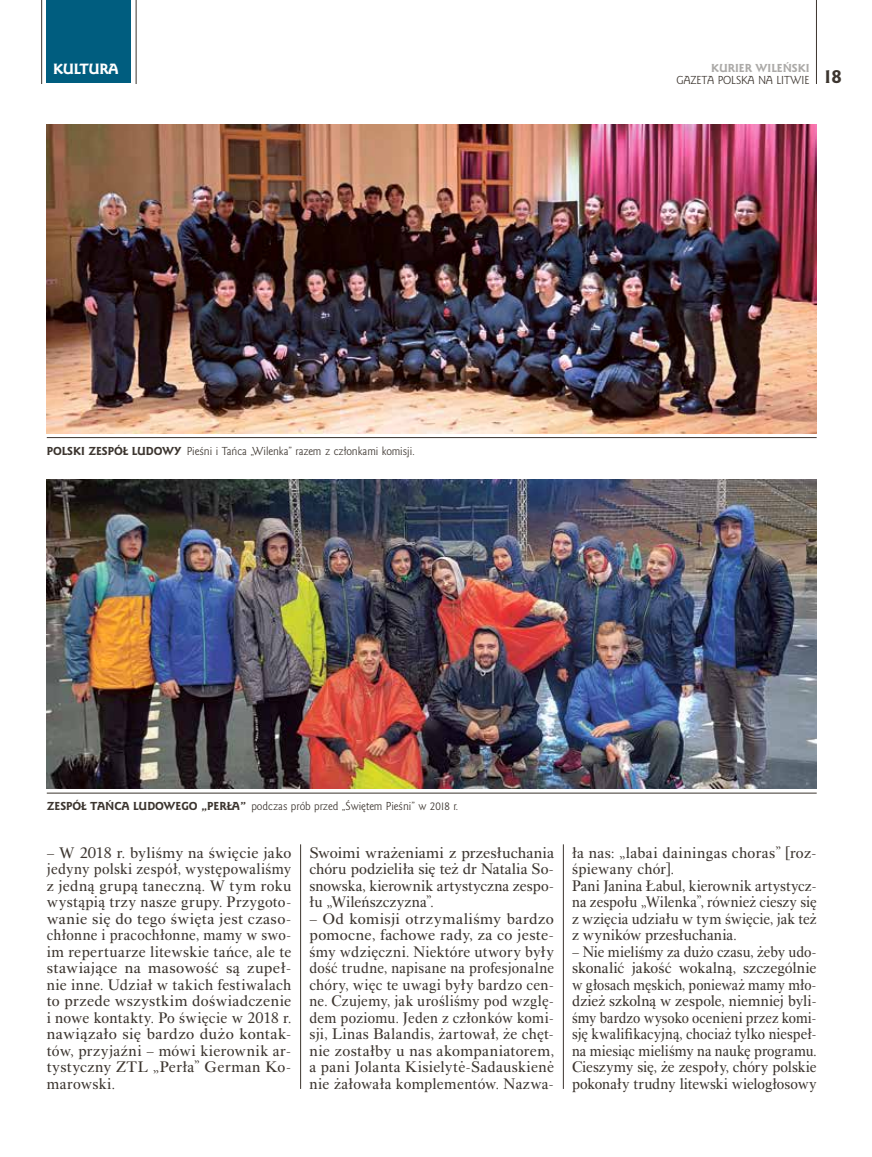
<style>
.page{position:relative;width:872px;height:1157px;background:#fff}
.page>*{position:absolute;margin:0;border:0;box-sizing:border-box;transform-origin:0 0}
.t1{font:18px "Goldy EFN Heavy";color:#3c352f}
.t2{font:15.75px/16.5px "Alpha Book TTEFN";letter-spacing:.01em;color:#3c352f;text-align:justify}
.t3{font:15.75px/16.5px "Alpha Book TTEFN";letter-spacing:.01em;color:#3c352f;text-align:justify;scale:1.05 1}
.t4{font:15.75px/16.5px "Alpha Book TTEFN";letter-spacing:.01em;color:#3c352f;text-align:justify;scale:.96 1}
.t5{font:13.5px "Goldy EFN Heavy";letter-spacing:-.03em;color:#fff}
.t6{font:10.5px "Goldy EFN";color:#3c352f}
.t7{font:10.5px "Goldy EFN Heavy";color:#acaaa8}
.s1{font-family:"Goldy EFN Heavy"}
</style>
<div class="page">
<hr style="left:816px;top:0;width:1px;height:84px;background:#3c352f">
<hr style="left:563px;top:844px;width:1px;height:245px;background:#3c352f">
<hr style="left:300px;top:844px;width:1px;height:245px;background:#3c352f">
<div style="left:47px;top:0;width:84px;height:83px;background:#005d7f"></div>
<hr style="left:136px;top:0;width:1px;height:84px;background:#3c352f">
<hr style="left:41px;top:0;width:1px;height:84px;background:#3c352f">
<img style="left:47px;top:480px;width:769px;height:309px">
<img style="left:47px;top:124px;width:769px;height:309px">
<hr style="left:47px;top:793px;width:769px;height:1px;background:#3c352f">
<hr style="left:47px;top:437px;width:769px;height:1px;background:#3c352f">
<p class="t5" style="left:53px;top:61px;width:67px">KULTURA</p>
<p class="t7" style="left:711px;top:61px;width:100px">KURIER WILEŃSKI</p>
<p class="t6" style="left:676px;top:73px;width:135px">GAZETA POLSKA NA LITWIE</p>
<p class="t1" style="left:823px;top:65px;width:20px">18</p>
<p class="t6" style="left:47px;top:444px;width:370px"><span class="s1">POLSKI ZESPÓŁ LUDOWY</span> Pieśni i Tańca „Wilenka” razem z członkami komisji.</p>
<p class="t6" style="left:47px;top:800px;width:413px"><span class="s1">ZESPÓŁ TAŃCA LUDOWEGO „PERŁA”</span> podczas prób przed „Świętem Pieśni” w 2018 r.</p>
<p class="t2" style="left:47px;top:844px;width:246px">– W 2018 r. byliśmy na święcie jako jedyny polski zespół, występowaliśmy z jedną grupą taneczną. W tym roku wystąpią trzy nasze grupy. Przygoto&shy;wanie się do tego święta jest czaso&shy;chłonne i pracochłonne, mamy w swo&shy;im repertuarze litewskie tańce, ale te stawiające na masowość są zupeł&shy;nie inne. Udział w takich festiwalach to przede wszystkim doświadczenie i nowe kontakty. Po święcie w 2018 r. nawiązało się bardzo dużo kontak&shy;tów, przyjaźni – mówi kierownik ar&shy;tystyczny ZTL „Perła” German Ko&shy;marowski.</p>
<p class="t3" style="left:309px;top:844px;width:234px">Swoimi wrażeniami z przesłuchania chóru podzieliła się też dr Natalia So&shy;snowska, kierownik artystyczna zespo&shy;łu „Wileńszczyzna”.</p>
<p class="t3" style="left:309px;top:910px;width:234px">– Od komisji otrzymaliśmy bardzo pomocne, fachowe rady, za co jeste&shy;śmy wdzięczni. Niektóre utwory były dość trudne, napisane na profesjonalne chóry, więc te uwagi były bardzo cen&shy;ne. Czujemy, jak urośliśmy pod wzglę&shy;dem poziomu. Jeden z członków komi&shy;sji, Linas Balandis, żartował, że chęt&shy;nie zostałby u nas akompaniatorem, a pani Jolanta Kisielytė-Sadauskienė nie żałowała komplementów. Nazwa-</p>
<p class="t2" style="left:572px;top:844px;width:246px;text-align:left">ła nas: „labai dainingas choras” [roz&shy;śpiewany chór].<br>Pani Janina Łabul, kierownik artystycz&shy;na zespołu „Wilenka”, również cieszy się z wzięcia udziału w tym święcie, jak też z wyników przesłuchania.</p>
<p class="t4" style="left:572px;top:943px;width:256px">– Nie mieliśmy za dużo czasu, żeby udo&shy;skonalić jakość wokalną, szczególnie w głosach męskich, ponieważ mamy mło&shy;dzież szkolną w zespole, niemniej byli&shy;śmy bardzo wysoko ocenieni przez komi&shy;sję kwalifikacyjną, chociaż tylko niespeł&shy;na miesiąc mieliśmy na naukę programu.<br>Cieszymy się, że zespoły, chóry polskie pokonały trudny litewski wielogłosowy</p>
</div>
